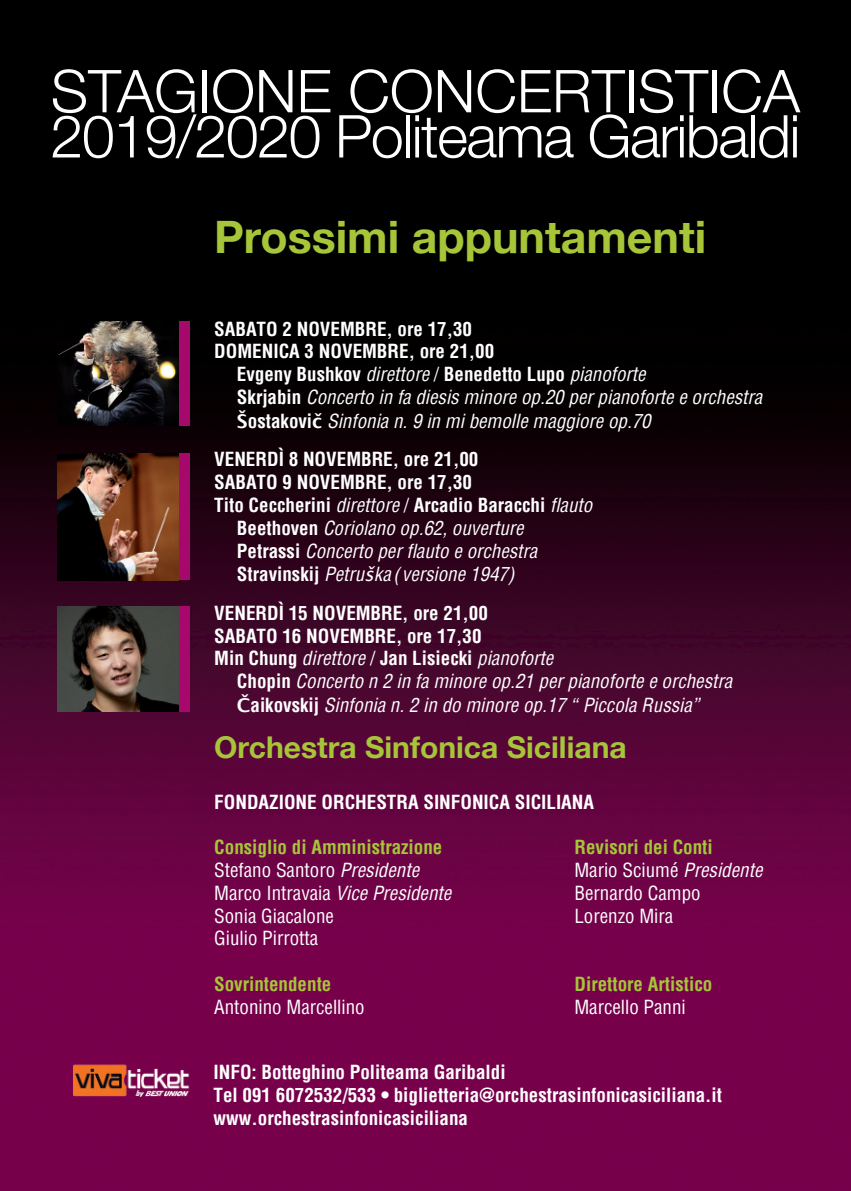
<style>
.page{position:relative;width:851px;height:1191px;background:#fff}
.page>*{position:absolute;margin:0;border:0;box-sizing:border-box;transform-origin:0 0}
.t1{font:300 59.2px/45.2px "Helvetica Neue";letter-spacing:-.025em;color:#fff}
.t2{font:700 44.6px "Helvetica Neue";color:#a6c539}
.t3{font:700 30px "Helvetica Neue";color:#a6c539}
.t4{font:700 condensed 19px/22.8px "Helvetica";color:#fff}
.t5{font:italic condensed 19px "Helvetica";color:#fff}
.t6{font:condensed 19px "Helvetica";color:#fff}
.t7{font:700 condensed 19px "Helvetica";color:#a6c539}
.s1{font-weight:400;font-style:italic}
.s2{font-weight:400}
.s3{font-weight:700;font-style:normal}
.s4{font-family:"Lucida Grande";font-weight:700;font-style:normal;font-stretch:normal}
.s5{font-family:"Lucida Grande";font-stretch:normal}
.s6{font-style:italic}
</style>
<div class="page">
<img style="left:0;top:0;width:850px;height:1191px">
<div style="left:178px;top:322px;width:11px;height:104px;background:#a7086c"></div>
<img style="left:57px;top:322px;width:121px;height:104px">
<div style="left:178px;top:453px;width:11px;height:127px;background:#a7086c"></div>
<img style="left:57px;top:453px;width:121px;height:127px">
<div style="left:178px;top:606px;width:11px;height:105px;background:#a7086c"></div>
<img style="left:57px;top:606px;width:121px;height:105px">
<h1 class="t1" style="left:50px;top:67px;width:751px">STAGIONE CONCERTISTICA<br>2019/2020 Politeama Garibaldi</h1>
<h2 class="t2" style="left:214px;top:210px;width:493px">Prossimi appuntamenti</h2>
<p class="t4" style="left:214px;top:317px;width:259px">SABATO 2 NOVEMBRE, ore 17,30</p>
<p class="t4" style="left:214px;top:340px;width:281px">DOMENICA 3 NOVEMBRE, ore 21,00</p>
<p class="t4" style="left:237px;top:362px;width:410px">Evgeny Bushkov <span class="s1">direttore</span> <span class="s2">/</span> Benedetto Lupo <span class="s1">pianoforte</span></p>
<p class="t5" style="left:237px;top:385px;width:526px"><span class="s3">Skrjabin</span> Concerto in fa diesis minore op.20 per pianoforte e orchestra</p>
<p class="t5" style="left:237px;top:408px;width:415px"><span class="s4">Š</span><span class="s3">ostakovi</span><span class="s4">č</span> Sinfonia n. 9 in mi bemolle maggiore op.70</p>
<p class="t4" style="left:214px;top:447px;width:265px">VENERDì 8 NOVEMBRE, ore 21,00</p>
<p class="t4" style="left:214px;top:470px;width:259px">SABATO 9 NOVEMBRE, ore 17,30</p>
<p class="t4" style="left:214px;top:493px;width:379px">Tito Ceccherini <span class="s1">direttore</span> <span class="s2">/</span> Arcadio Baracchi <span class="s1">flauto</span></p>
<p class="t5" style="left:237px;top:515px;width:288px"><span class="s3">Beethoven</span> Coriolano op.62, ouverture</p>
<p class="t5" style="left:237px;top:538px;width:302px"><span class="s3">Petrassi</span> Concerto per flauto e orchestra</p>
<p class="t5" style="left:237px;top:562px;width:279px"><span class="s3">Stravinskij</span> Petru<span class="s5">š</span>ka (versione 1947)</p>
<p class="t4" style="left:214px;top:601px;width:275px">VENERDì 15 NOVEMBRE, ore 21,00</p>
<p class="t4" style="left:214px;top:624px;width:269px">SABATO 16 NOVEMBRE, ore 17,30</p>
<p class="t4" style="left:214px;top:646px;width:340px">Min Chung <span class="s1">direttore</span> <span class="s2">/</span> Jan Lisiecki <span class="s1">pianoforte</span></p>
<p class="t5" style="left:237px;top:669px;width:496px"><span class="s3">Chopin</span> Concerto n 2 in fa minore op.21 per pianoforte e orchestra</p>
<p class="t5" style="left:237px;top:692px;width:464px"><span class="s4">Č</span><span class="s3">aikovskij</span> Sinfonia n. 2 in do minore op.17 “Piccola Russia”</p>
<h3 class="t3" style="left:214px;top:728px;width:414px">Orchestra Sinfonica Siciliana</h3>
<p class="t4" style="left:214px;top:789px;width:381px">FONDAZIONE ORCHESTRA SINFONICA SICILIANA</p>
<p class="t7" style="left:214px;top:834px;width:229px">Consiglio di Amministrazione</p>
<p class="t7" style="left:574px;top:834px;width:140px">Revisori dei Conti</p>
<p class="t6" style="left:214px;top:857px;width:206px">Stefano Santoro <span class="s6">Presidente</span></p>
<p class="t6" style="left:574px;top:857px;width:189px">Mario Sciumé <span class="s6">Presidente</span></p>
<p class="t6" style="left:214px;top:880px;width:238px">Marco Intravaia <span class="s6">Vice Presidente</span></p>
<p class="t6" style="left:574px;top:880px;width:128px">Bernardo Campo</p>
<p class="t6" style="left:214px;top:903px;width:121px">Sonia Giacalone</p>
<p class="t6" style="left:574px;top:903px;width:100px">Lorenzo Mira</p>
<p class="t6" style="left:214px;top:926px;width:105px">Giulio Pirrotta</p>
<p class="t7" style="left:214px;top:971px;width:119px">Sovrintendente</p>
<p class="t7" style="left:574px;top:971px;width:139px">Direttore Artistico</p>
<p class="t6" style="left:214px;top:994px;width:152px">Antonino Marcellino</p>
<p class="t6" style="left:574px;top:994px;width:113px">Marcello Panni</p>
<p class="t4" style="left:213px;top:1060px;width:510px">INFO: Botteghino Politeama Garibaldi<br>Tel 091 6072532/533 • biglietteria@orchestrasinfonicasiciliana.it www.orchestrasinfonicasiciliana</p>
</div>
